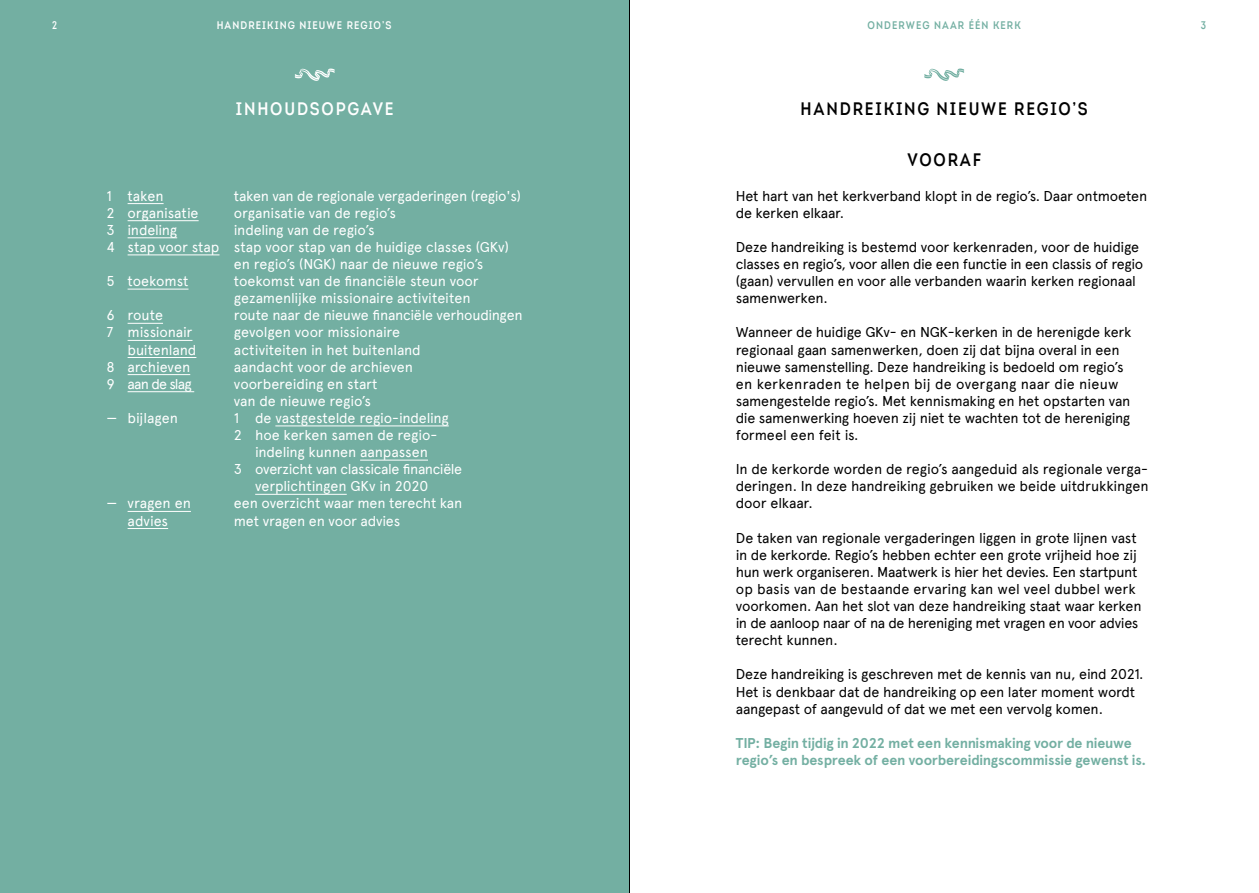
<style>
.page{position:relative;width:1259px;height:893px;background:#fff}
.page>*{position:absolute;margin:0;border:0;box-sizing:border-box;transform-origin:0 0}
.TITEL{font:18px "Intro Cond Semi Bold Caps";letter-spacing:.1em;color:#000}
.TITEL-2{font:18px "Intro Cond Semi Bold Caps";letter-spacing:.1em;color:#fff}
.BROOD{font:14.25px/17.1px "Apercu";letter-spacing:-.02em;color:#000}
.BROOD-2{font:14.25px/17.1px "Apercu";letter-spacing:-.01em;color:#fff}
.BROOD-3{font:700 14.25px/17.1px "Apercu";letter-spacing:-.015em;color:#73afa2}
.BROOD-4{font:14.25px "Apercu";letter-spacing:-.06em;color:#fff}
.Page_Naviagtion{font:10.95px "Intro Cond Semi Bold Caps";letter-spacing:.1em;color:#fff}
.t1{font:10.95px "Intro Cond Semi Bold Caps";letter-spacing:.1em;color:#73afa2}
</style>
<div class="page">
<div style="left:0;top:0;width:629px;height:893px;background:#73afa2"></div>
<hr style="left:629px;top:0;width:1px;height:893px;background:#000">
<svg style="left:295px;top:69px;width:39px;height:12px"></svg>
<svg style="left:924px;top:69px;width:40px;height:12px"></svg>
<hr style="left:128px;top:203px;width:36px;height:1px;background:#fff">
<hr style="left:128px;top:220px;width:71px;height:1px;background:#fff">
<hr style="left:128px;top:238px;width:49px;height:1px;background:#fff">
<hr style="left:128px;top:255px;width:91px;height:1px;background:#fff">
<hr style="left:128px;top:289px;width:60px;height:1px;background:#fff">
<hr style="left:128px;top:323px;width:35px;height:1px;background:#fff">
<hr style="left:128px;top:340px;width:64px;height:1px;background:#fff">
<hr style="left:128px;top:357px;width:68px;height:1px;background:#fff">
<hr style="left:128px;top:374px;width:62px;height:1px;background:#fff">
<hr style="left:128px;top:391px;width:66px;height:1px;background:#fff">
<hr style="left:275px;top:426px;width:174px;height:1px;background:#fff">
<hr style="left:360px;top:460px;width:68px;height:1px;background:#fff">
<hr style="left:255px;top:494px;width:92px;height:1px;background:#fff">
<hr style="left:128px;top:511px;width:63px;height:1px;background:#fff">
<hr style="left:128px;top:528px;width:40px;height:1px;background:#fff">
<p class="Page_Naviagtion" style="left:52px;top:19px;width:6px">2</p>
<p class="Page_Naviagtion" style="left:217px;top:19px;width:176px">HANDREIKING NIEUWE REGIO’S</p>
<p class="t1" style="left:867px;top:19px;width:155px">ONDERWEG NAAR ÉÉN KERK</p>
<p class="t1" style="left:1201px;top:19px;width:7px">3</p>
<p class="TITEL-2" style="left:236px;top:97px;width:159px">INHOUDSOPGAVE</p>
<p class="TITEL" style="left:800px;top:97px;width:289px">HANDREIKING NIEUWE REGIO’S</p>
<p class="TITEL" style="left:907px;top:149px;width:75px">VOORAF</p>
<p class="BROOD" style="left:736px;top:187px;width:413px">Het hart van het kerkverband klopt in de regio’s. Daar ontmoeten de kerken elkaar.</p>
<p class="BROOD" style="left:736px;top:238px;width:409px">Deze handreiking is bestemd voor kerkenraden, voor de huidige classes en regio’s, voor allen die een functie in een classis of regio (gaan) vervullen en voor alle verbanden waarin kerken regionaal samenwerken.</p>
<p class="BROOD" style="left:736px;top:324px;width:397px">Wanneer de huidige GKv- en NGK-kerken in de herenigde kerk regionaal gaan samenwerken, doen zij dat bijna overal in een nieuwe samenstelling. Deze handreiking is bedoeld om regio’s</p>
<p class="BROOD" style="left:736px;top:375px;width:396px">en kerkenraden te helpen bij de overgang naar die nieuw samengestelde regio’s. Met kennismaking en het opstarten van die samenwerking hoeven zij niet te wachten tot de hereniging formeel een feit is.</p>
<p class="BROOD" style="left:736px;top:461px;width:414px;text-align:justify">In de kerkorde worden de regio’s aangeduid als regionale verga&shy;deringen. In deze handreiking gebruiken we beide uitdrukkingen door elkaar.</p>
<p class="BROOD" style="left:736px;top:529px;width:407px">De taken van regionale vergaderingen liggen in grote lijnen vast in de kerkorde. Regio’s hebben echter een grote vrijheid hoe zij hun werk organiseren. Maatwerk is hier het devies. Een startpunt op basis van de bestaande ervaring kan wel veel dubbel werk voorkomen. Aan het slot van deze handreiking staat waar kerken in de aanloop naar of na de hereniging met vragen en voor advies terecht kunnen.</p>
<p class="BROOD" style="left:736px;top:666px;width:409px">Deze handreiking is geschreven met de kennis van nu, eind 2021.<br>Het is denkbaar dat de handreiking op een later moment wordt aangepast of aangevuld of dat we met een vervolg komen.</p>
<p class="BROOD-3" style="left:736px;top:734px;width:412px">TIP: Begin tijdig in 2022 met een kennismaking voor de nieuwe regio’s en bespreek of een voorbereidingscommissie gewenst is.</p>
<p class="BROOD-2" style="left:106px;top:187px;width:59px">1 taken</p>
<p class="BROOD-2" style="left:234px;top:187px;width:288px">taken van de regionale vergaderingen (regio's)</p>
<p class="BROOD-2" style="left:106px;top:204px;width:94px">2 organisatie</p>
<p class="BROOD-2" style="left:234px;top:204px;width:164px">organisatie van de regio’s</p>
<p class="BROOD-2" style="left:106px;top:221px;width:72px">3 indeling</p>
<p class="BROOD-2" style="left:234px;top:221px;width:142px">indeling van de regio’s</p>
<p class="BROOD-2" style="left:234px;top:238px;width:276px;text-indent:-128px">4 stap voor stap stap voor stap van de huidige classes (GKv) en regio’s (NGK) naar de nieuwe regio’s</p>
<p class="BROOD-2" style="left:106px;top:272px;width:84px">5 toekomst</p>
<p class="BROOD-2" style="left:234px;top:272px;width:246px">toekomst van de financiële steun voor gezamenlijke missionaire activiteiten</p>
<p class="BROOD-2" style="left:106px;top:307px;width:58px">6 route</p>
<p class="BROOD-2" style="left:234px;top:307px;width:290px">route naar de nieuwe financiële verhoudingen</p>
<p class="BROOD-2" style="left:106px;top:324px;width:88px">7 missionair</p>
<p class="BROOD-2" style="left:234px;top:324px;width:168px">gevolgen voor missionaire</p>
<p class="BROOD-2" style="left:128px;top:341px;width:70px">buitenland</p>
<p class="BROOD-2" style="left:234px;top:341px;width:188px">activiteiten in het buitenland</p>
<p class="BROOD-2" style="left:106px;top:358px;width:85px">8 archieven</p>
<p class="BROOD-2" style="left:234px;top:358px;width:180px">aandacht voor de archieven</p>
<p class="BROOD-4" style="left:106px;top:375px;width:87px">9 aan de slag</p>
<p class="BROOD-2" style="left:234px;top:375px;width:145px">voorbereiding en start van de nieuwe regio’s</p>
<p class="BROOD-2" style="left:106px;top:409px;width:73px">— bijlagen</p>
<p class="BROOD-2" style="left:234px;top:409px;width:216px">1 de vastgestelde regio-indeling</p>
<p class="BROOD-2" style="left:255px;top:426px;width:184px;text-indent:-21px">2 hoe kerken samen de regio&shy;indeling kunnen aanpassen</p>
<p class="BROOD-2" style="left:255px;top:461px;width:208px;text-indent:-21px">3 overzicht van classicale financiële verplichtingen GKv in 2020</p>
<p class="BROOD-2" style="left:106px;top:495px;width:86px">— vragen en</p>
<p class="BROOD-2" style="left:234px;top:495px;width:230px">een overzicht waar men terecht kan</p>
<p class="BROOD-2" style="left:128px;top:512px;width:42px">advies</p>
<p class="BROOD-2" style="left:234px;top:512px;width:168px">met vragen en voor advies</p>
</div>
